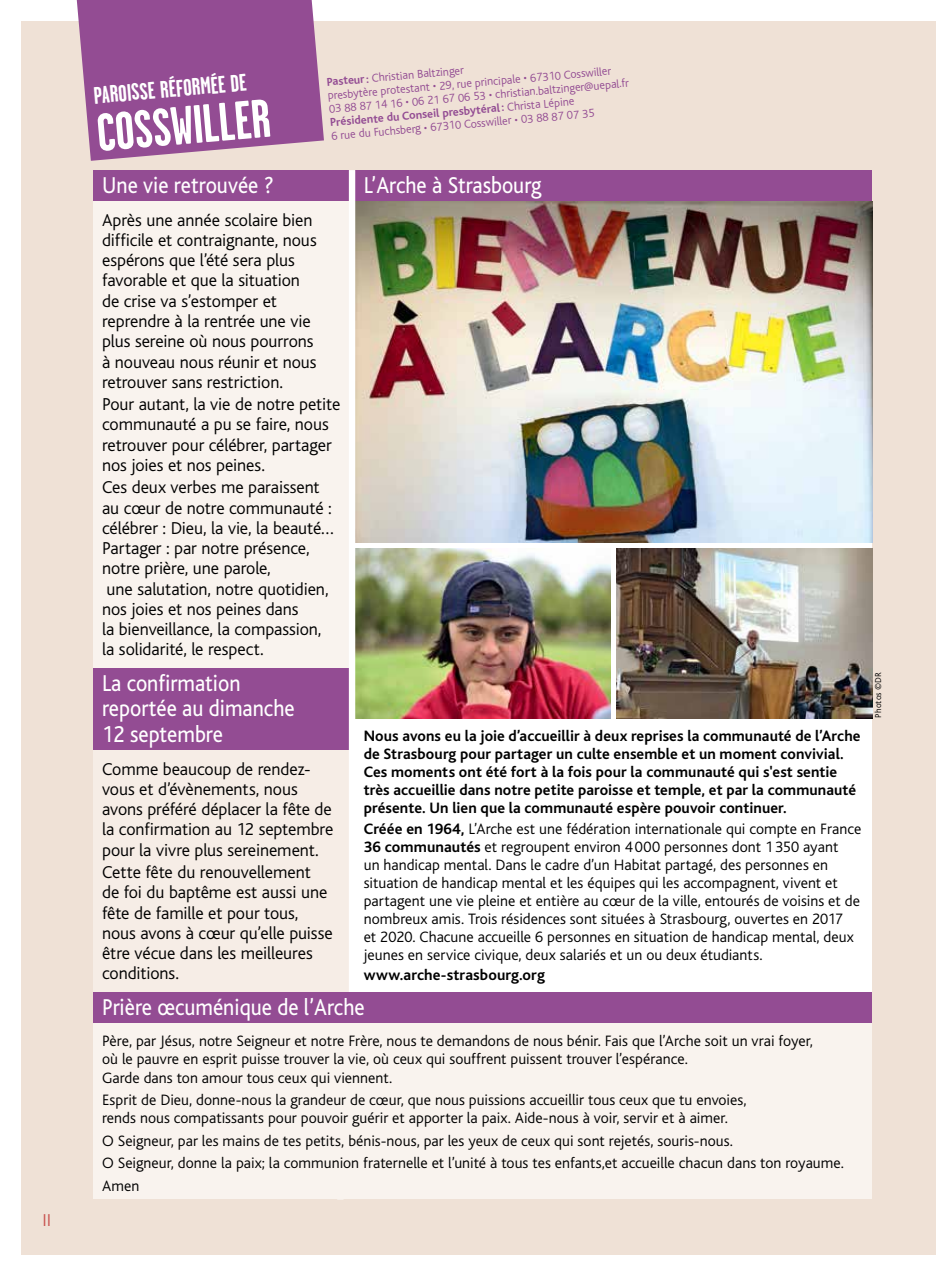
<style>
.page{position:relative;width:936px;height:1276px;background:#fff}
.page>*{position:absolute;margin:0;border:0;box-sizing:border-box;transform-origin:0 0}
.t1{font:700 54px "Garage Gothic";color:#fff}
.t2{font:24px/25.5px "Bliss";color:#fff;scale:.9 1}
.t3{font:700 24px "Garage Gothic";color:#fff}
.t4{font:300 18px/20.2px "Bliss";letter-spacing:-.005em;color:#000}
.t5{font:300 18px "Bliss";color:#c8514e}
.t6{font:300 15.75px/18px "Bliss";color:#000}
.t7{font:700 15.75px/18px "Bliss";letter-spacing:.005em;color:#000}
.t8{font:300 12px/13.5px "Bliss";color:#934c93}
.t9{font:300 9px "Bliss";letter-spacing:.015em;color:#000}
.s1{font-weight:700}
</style>
<div class="page">
<div style="left:21px;top:21px;width:914px;height:1233px;background:#efe1d6"></div>
<svg style="left:77px;top:0;width:247px;height:161px;background:#9d5c9a"></svg>
<div style="left:94px;top:170px;width:255px;height:498px;background:#f9f3ee"></div>
<div style="left:94px;top:170px;width:255px;height:30px;background:#934c93"></div>
<div style="left:94px;top:668px;width:255px;height:324px;background:#f6ede6"></div>
<div style="left:94px;top:668px;width:255px;height:81px;background:#934c93"></div>
<div style="left:355px;top:170px;width:517px;height:822px;background:#fff"></div>
<div style="left:355px;top:170px;width:517px;height:30px;background:#934c93"></div>
<img style="left:355px;top:201px;width:517px;height:341px">
<img style="left:355px;top:549px;width:255px;height:170px">
<img style="left:617px;top:549px;width:255px;height:170px">
<div style="left:349px;top:170px;width:6px;height:826px;background:#fff"></div>
<div style="left:94px;top:992px;width:778px;height:207px;background:#f9f3ee"></div>
<div style="left:94px;top:992px;width:778px;height:31px;background:#934c93"></div>
<p class="t5" style="left:43px;top:1210px;width:10px">II</p>
<h2 class="t3" style="left:93px;top:83px;width:155px;rotate:-5deg">PAROISSE RÉFORMÉE DE</h2>
<h1 class="t1" style="left:94px;top:105px;width:175px;rotate:-5deg">COSSWILLER</h1>
<p class="t8" style="left:326px;top:76px;width:302px;rotate:-5deg"><span class="s1">Pasteur:</span> Christian Baltzinger<br>presbytère protestant • 29, rue principale • 67310 Cosswiller<br>03 88 87 14 16 • 06 21 67 06 53 • christian.baltzinger@uepal.fr <span class="s1">Présidente du Conseil presbytéral:</span> Christa Lépine<br>6 rue du Fuchsberg • 67310 Cosswiller • 03 88 87 07 35</p>
<h2 class="t2" style="left:364px;top:173px;width:199px">L’Arche à Strasbourg</h2>
<h2 class="t2" style="left:102px;top:173px;width:192px">Une vie retrouvée ?</h2>
<p class="t4" style="left:102px;top:210px;width:216px">Après une année scolaire bien difficile et contraignante, nous espérons que l’été sera plus favorable et que la situation de crise va s’estomper et reprendre à la rentrée une vie plus sereine où nous pourrons à nouveau nous réunir et nous retrouver sans restriction.</p>
<p class="t4" style="left:102px;top:394px;width:240px">Pour autant, la vie de notre petite communauté a pu se faire, nous retrouver pour célébrer, partager nos joies et nos peines.</p>
<p class="t4" style="left:102px;top:477px;width:233px">Ces deux verbes me paraissent au cœur de notre communauté : célébrer : Dieu, la vie, la beauté…<br>Partager : par notre présence, notre prière, une parole,<br>une salutation, notre quotidien, nos joies et nos peines dans<br>la bienveillance, la compassion, la solidarité, le respect.</p>
<h2 class="t2" style="left:102px;top:670px;width:215px">La confirmation reportée au dimanche<br>12 septembre</h2>
<p class="t4" style="left:102px;top:759px;width:233px">Comme beaucoup de rendez&shy;vous et d’évènements, nous avons préféré déplacer la fête de la confirmation au 12 septembre pour la vivre plus sereinement.</p>
<p class="t4" style="left:102px;top:862px;width:232px">Cette fête du renouvellement<br>de foi du baptême est aussi une fête de famille et pour tous, nous avons à cœur qu’elle puisse être vécue dans les meilleures conditions.</p>
<p class="t7" style="left:364px;top:727px;width:498px">Nous avons eu la joie d’accueillir à deux reprises la communauté de l’Arche de Strasbourg pour partager un culte ensemble et un moment convivial.<br>Ces moments ont été fort à la fois pour la communauté qui s'est sentie très accueillie dans notre petite paroisse et temple, et par la communauté présente. Un lien que la communauté espère pouvoir continuer.</p>
<p class="t6" style="left:364px;top:819px;width:499px"><span class="s1">Créée en 1964,</span> L’Arche est une fédération internationale qui compte en France <span class="s1">36 communautés</span> et regroupent environ 4000 personnes dont 1350 ayant<br>un handicap mental. Dans le cadre d’un Habitat partagé, des personnes en situation de handicap mental et les équipes qui les accompagnent, vivent et partagent une vie pleine et entière au cœur de la ville, entourés de voisins et de nombreux amis. Trois résidences sont situées à Strasbourg, ouvertes en 2017<br>et 2020. Chacune accueille 6 personnes en situation de handicap mental, deux jeunes en service civique, deux salariés et un ou deux étudiants.</p>
<p class="t7" style="left:364px;top:966px;width:183px">www.arche-strasbourg.org</p>
<h2 class="t2" style="left:102px;top:995px;width:293px">Prière œcuménique de l’Arche</h2>
<p class="t6" style="left:102px;top:1032px;width:712px">Père, par Jésus, notre Seigneur et notre Frère, nous te demandons de nous bénir. Fais que l’Arche soit un vrai foyer, où le pauvre en esprit puisse trouver la vie, où ceux qui souffrent puissent trouver l’espérance.<br>Garde dans ton amour tous ceux qui viennent.</p>
<p class="t6" style="left:102px;top:1091px;width:646px">Esprit de Dieu, donne-nous la grandeur de cœur, que nous puissions accueillir tous ceux que tu envoies, rends nous compatissants pour pouvoir guérir et apporter la paix. Aide-nous à voir, servir et à aimer.</p>
<p class="t6" style="left:102px;top:1129px;width:743px;line-height:22.5px">O Seigneur, par les mains de tes petits, bénis-nous, par les yeux de ceux qui sont rejetés, souris-nous.<br>O Seigneur, donne la paix; la communion fraternelle et l’unité à tous tes enfants,et accueille chacun dans ton royaume.<br>Amen</p>
<p class="t9" style="left:873px;top:717px;width:47px;rotate:-90deg">Photos ©DR</p>
</div>
